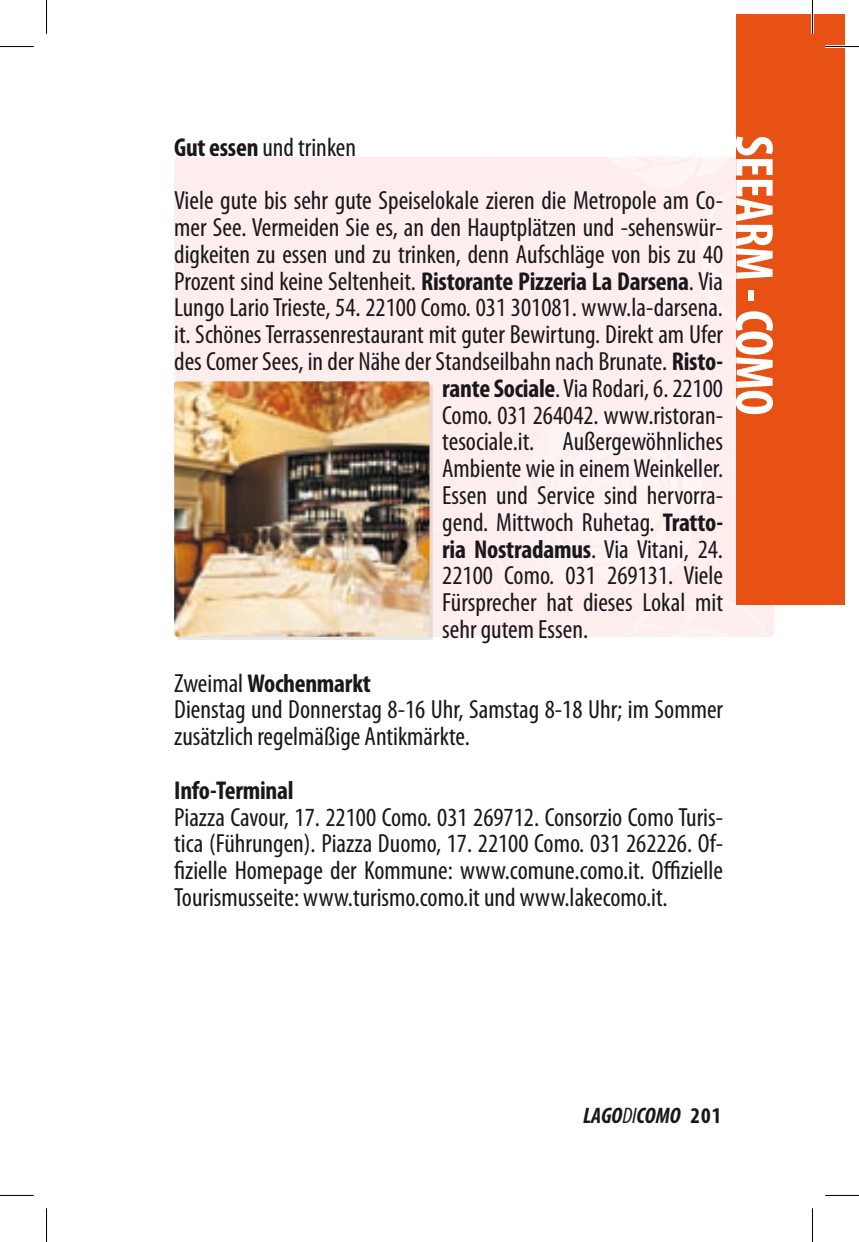
<style>
.page{position:relative;width:859px;height:1242px;background:#fff}
.page>*{position:absolute;margin:0;border:0;box-sizing:border-box;transform-origin:0 0}
.t1{font:700 condensed 54px "Myriad Pro";letter-spacing:-.01em;color:#fff}
.t2{font:condensed 26.32px/26.8px "Myriad Pro";color:#1a171c}
.t3{font:700 condensed 25.88px "Myriad Pro";letter-spacing:-.01em;color:#1a171c}
.t4{font:italic 700 condensed 22.5px "Myriad Pro";color:#1a171c}
.s1{font-weight:700;font-size:25.88px}
.s2{font-weight:400;font-size:26.32px}
.s3{font-weight:400}
.s4{font-style:normal}
</style>
<div class="page">
<div style="left:174px;top:157px;width:600px;height:479px;background:#fdeeed;border-radius:3px"></div>
<div style="left:735px;top:15px;width:109px;height:590px;background:#e75113"></div>
<div style="left:177px;top:384px;width:256px;height:256px;background:#1a171c;opacity:.1"></div>
<img style="left:174px;top:381px;width:255px;height:255px">
<hr style="left:825px;top:45px;width:33px;height:3px;background:#fff">
<hr style="left:810px;top:0;width:3px;height:34px;background:#fff">
<hr style="left:0;top:46px;width:34px;height:1px;background:#000">
<hr style="left:825px;top:46px;width:33px;height:1px;background:#000">
<hr style="left:0;top:1194px;width:34px;height:1px;background:#000">
<hr style="left:825px;top:1194px;width:33px;height:1px;background:#000">
<hr style="left:46px;top:0;width:1px;height:34px;background:#000">
<hr style="left:46px;top:1207px;width:1px;height:34px;background:#000">
<hr style="left:811px;top:0;width:1px;height:34px;background:#000">
<hr style="left:811px;top:1207px;width:1px;height:34px;background:#000">
<p class="t2" style="left:174px;top:120px;width:550px;line-height:53.6px"><span class="s1">Gut essen</span> und trinken<br>Viele gute bis sehr gute Speiselokale zieren die Metropole am Co-</p>
<p class="t2" style="left:174px;top:213px;width:550px;text-align:right">mer See. Vermeiden Sie es, an den Hauptplätzen und -sehenswür&shy;digkeiten zu essen und zu trinken, denn Aufschläge von bis zu 40<br>Prozent sind keine Seltenheit. <span class="s1">Ristorante Pizzeria La Darsena</span>. Via Lungo Lario Trieste, 54. 22100 Como. 031 301081. www.la-darsena. it. Schönes Terrassenrestaurant mit guter Bewirtung. Direkt am Ufer des Comer Sees, in der Nähe der Standseilbahn nach Brunate. <span class="s1">Risto&shy;rante Sociale</span>. Via Rodari, 6. 22100<br>Como. 031 264042. www.ristoran-<br>tesociale.it. Außergewöhnliches<br>Ambiente wie in einem Weinkeller.<br>Essen und Service sind hervorra-<br>gend. Mittwoch Ruhetag. <span class="s1">Tratto-</span></p>
<p class="t3" style="left:442px;top:532px;width:282px">ria Nostradamus<span class="s2">. Via Vitani, 24.</span></p>
<p class="t2" style="left:442px;top:562px;width:282px;text-align:justify">22100 Como. 031 269131. Viele Fürsprecher hat dieses Lokal mit sehr gutem Essen.</p>
<p class="t3" style="left:174px;top:666px;width:198px"><span class="s2">Zweimal</span> Wochenmarkt</p>
<p class="t2" style="left:174px;top:695px;width:550px">Dienstag und Donnerstag 8-16 Uhr, Samstag 8-18 Uhr; im Sommer zusätzlich regelmäßige Antikmärkte.</p>
<p class="t3" style="left:174px;top:773px;width:121px">Info-Terminal</p>
<p class="t2" style="left:174px;top:803px;width:550px;text-align:justify">Piazza Cavour, 17. 22100 Como. 031 269712. Consorzio Como Turis&shy;tica (Führungen). Piazza Duomo, 17. 22100 Como. 031 262226. Of&shy;fizielle Homepage der Kommune: www.comune.como.it. Offizielle Tourismusseite: www.turismo.como.it und www.lakecomo.it.</p>
<h1 class="t1" style="left:787px;top:135px;width:282px;rotate:90deg">SEEARM - COMO</h1>
<p class="t4" style="left:583px;top:1101px;width:140px">LAGO<span class="s3">DI</span>COMO <span class="s4">201</span></p>
</div>
